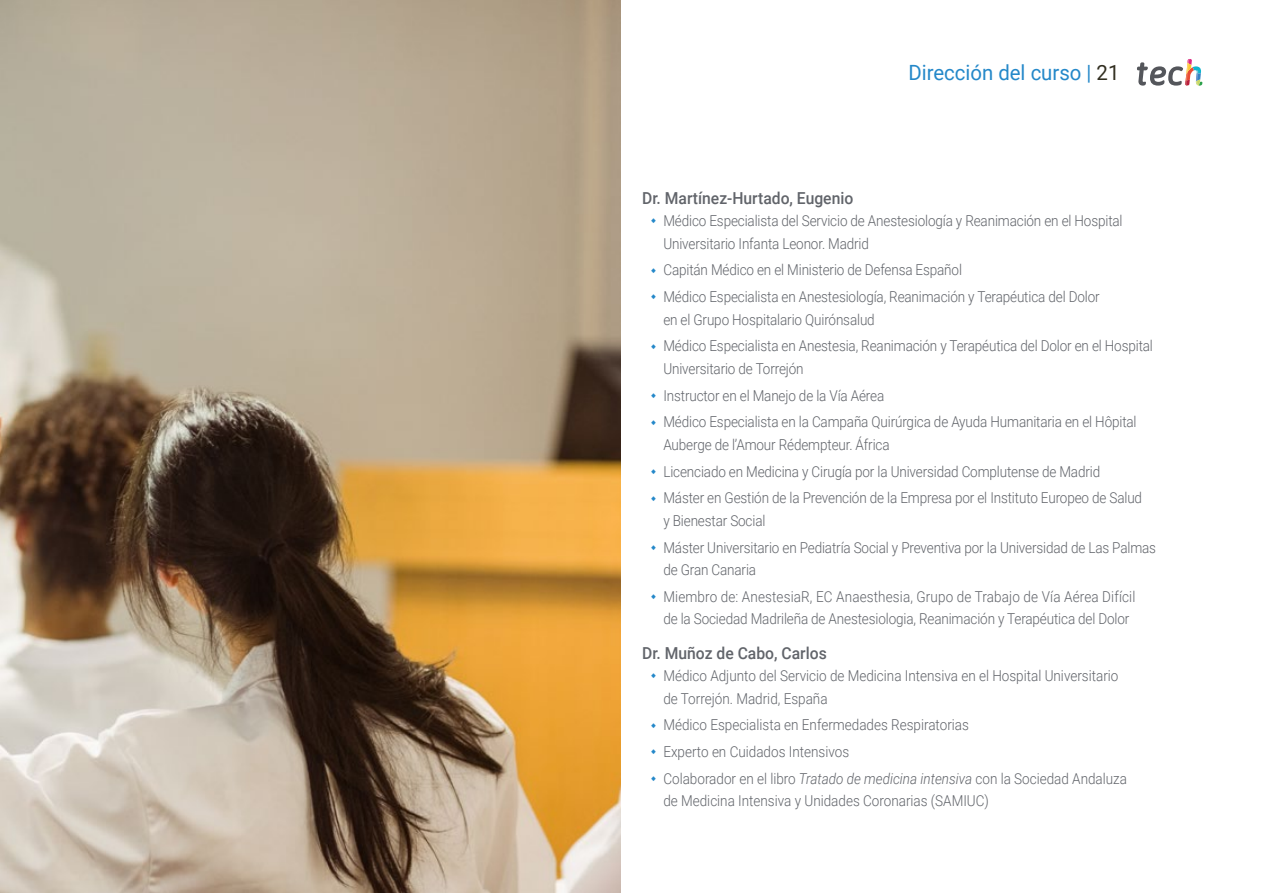
<style>
.page{position:relative;width:1263px;height:893px;background:#fff}
.page>*{position:absolute;margin:0;border:0;box-sizing:border-box;transform-origin:0 0}
.t1{font:21px "Roboto";color:#2488c9}
.t2{font:500 16.5px "Roboto";color:#61646a;scale:.95 1}
.t3{font:300 15px/26.7px "Roboto";letter-spacing:-.01em;color:#61646a;scale:.9 1}
.t4{font:300 15px/26.7px "Roboto";letter-spacing:.01em;color:#61646a;scale:.9 1}
.s1{color:#312e20}
.s2{font-style:italic}
</style>
<div class="page">
<img style="left:0;top:0;width:621px;height:893px">
<svg style="left:1137px;top:59px;width:65px;height:27px"></svg>
<h1 class="t1" style="left:908px;top:57px;width:213px">Dirección del curso | <span class="s1">21</span></h1>
<p class="t2" style="left:642px;top:186px;width:224px">Dr. Martínez-Hurtado, Eugenio</p>
<p class="t3" style="left:663px;top:209px;width:512px;line-height:22.5px">Médico Especialista del Servicio de Anestesiología y Reanimación en el Hospital<br>Universitario Infanta Leonor. Madrid</p>
<p class="t3" style="left:663px;top:256px;width:486px">Capitán Médico en el Ministerio de Defensa Español<br>Médico Especialista en Anestesiología, Reanimación y Terapéutica del Dolor</p>
<p class="t3" style="left:663px;top:305px;width:545px">en el Grupo Hospitalario Quirónsalud<br>Médico Especialista en Anestesia, Reanimación y Terapéutica del Dolor en el Hospital</p>
<p class="t3" style="left:663px;top:355px;width:527px">Universitario de Torrejón<br>Instructor en el Manejo de la Vía Aérea<br>Médico Especialista en la Campaña Quirúrgica de Ayuda Humanitaria en el Hôpital</p>
<p class="t3" style="left:663px;top:431px;width:533px">Auberge de l’Amour Rédempteur. África<br>Licenciado en Medicina y Cirugía por la Universidad Complutense de Madrid<br>Máster en Gestión de la Prevención de la Empresa por el Instituto Europeo de Salud</p>
<p class="t3" style="left:663px;top:507px;width:549px">y Bienestar Social<br>Máster Universitario en Pediatría Social y Preventiva por la Universidad de Las Palmas</p>
<p class="t4" style="left:663px;top:556px;width:526px">de Gran Canaria<br>Miembro de: AnestesiaR, EC Anaesthesia, Grupo de Trabajo de Vía Aérea Difícil</p>
<p class="t3" style="left:663px;top:605px;width:519px">de la Sociedad Madrileña de Anestesiologia, Reanimación y Terapéutica del Dolor</p>
<p class="t2" style="left:642px;top:641px;width:196px">Dr. Muñoz de Cabo, Carlos</p>
<p class="t3" style="left:663px;top:664px;width:507px;line-height:22.5px">Médico Adjunto del Servicio de Medicina Intensiva en el Hospital Universitario de Torrejón. Madrid, España</p>
<p class="t3" style="left:663px;top:711px;width:517px">Médico Especialista en Enfermedades Respiratorias<br>Experto en Cuidados Intensivos<br>Colaborador en el libro <span class="s2">Tratado de medicina intensiva</span> con la Sociedad Andaluza</p>
<p class="t3" style="left:663px;top:787px;width:363px">de Medicina Intensiva y Unidades Coronarias (SAMIUC)</p>
</div>
